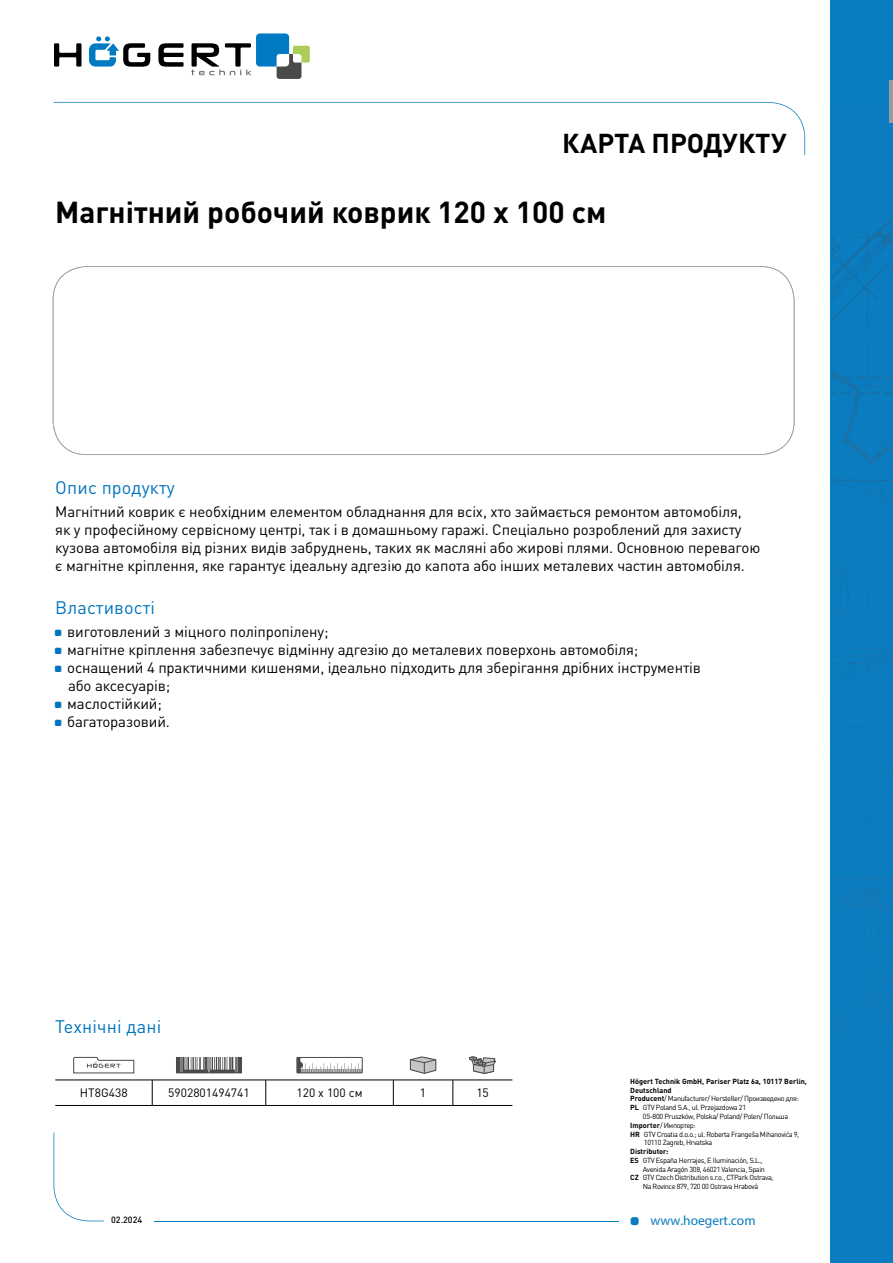
<style>
.page{position:relative;width:893px;height:1263px;background:#fff}
.page>*{position:absolute;margin:0;border:0;box-sizing:border-box;transform-origin:0 0}
.t1{font:700 30px "DIN Pro";color:#000}
.t2{font:700 27px "DIN Pro";color:#000}
.t3{font:18px "DIN Pro";letter-spacing:.01em;color:#0074bc}
.t4{font:15px/18px "DIN Pro";letter-spacing:-.01em;color:#000}
.t5{font:13.5px "Myriad Pro";color:#087dbf}
.t6{font:12px "DIN Pro";color:#000}
.t7{font:500 9px "DIN Pro";color:#000}
.t8{font:7.35px "DIN Pro";letter-spacing:-.05em;color:#000}
.t9{font:700 7.35px "DIN Pro";color:#000}
.s1{font-weight:700}
</style>
<div class="page">
<div style="left:631px;top:1217px;width:8px;height:8px;background:#087dbf;border-radius:3px"></div>
<svg style="left:54px;top:102px;width:751px;height:53px"></svg>
<svg style="left:54px;top:1132px;width:50px;height:89px"></svg>
<hr style="left:154px;top:1220px;width:465px;height:1px;background:#087dbf">
<div style="left:830px;top:0;width:63px;height:1263px;background:#087dbf"></div>
<img style="left:831px;top:273px;width:50px;height:56px">
<img style="left:867px;top:222px;width:24px;height:43px">
<img style="left:831px;top:222px;width:56px;height:42px">
<svg style="left:831px;top:341px;width:60px;height:565px"></svg>
<img style="left:863px;top:906px;width:28px;height:76px">
<img style="left:831px;top:877px;width:60px;height:2px">
<img style="left:848px;top:647px;width:43px;height:3px">
<hr style="left:890px;top:80px;width:3px;height:43px;background:#999c9e">
<svg style="left:53px;top:266px;width:741px;height:189px"></svg>
<svg style="left:54px;top:43px;width:27px;height:24px"></svg>
<svg style="left:158px;top:43px;width:26px;height:24px"></svg>
<svg style="left:89px;top:36px;width:61px;height:31px"></svg>
<svg style="left:191px;top:33px;width:119px;height:46px"></svg>
<hr style="left:55px;top:1080px;width:97px;height:1px;background:#000">
<hr style="left:152px;top:1080px;width:114px;height:1px;background:#000">
<hr style="left:266px;top:1080px;width:127px;height:1px;background:#000">
<hr style="left:393px;top:1080px;width:60px;height:1px;background:#000">
<hr style="left:453px;top:1080px;width:59px;height:1px;background:#000">
<svg style="left:152px;top:1080px;width:1px;height:25px"></svg>
<svg style="left:265px;top:1080px;width:1px;height:25px"></svg>
<svg style="left:393px;top:1080px;width:1px;height:25px"></svg>
<svg style="left:453px;top:1080px;width:1px;height:25px"></svg>
<hr style="left:55px;top:1105px;width:97px;height:1px;background:#000">
<hr style="left:152px;top:1105px;width:114px;height:1px;background:#000">
<hr style="left:266px;top:1105px;width:127px;height:1px;background:#000">
<hr style="left:393px;top:1105px;width:60px;height:1px;background:#000">
<hr style="left:453px;top:1105px;width:59px;height:1px;background:#000">
<svg style="left:73px;top:1057px;width:61px;height:16px"></svg>
<svg style="left:176px;top:1057px;width:66px;height:16px"></svg>
<svg style="left:298px;top:1059px;width:63px;height:12px"></svg>
<div style="left:296px;top:1057px;width:67px;height:16px;border:1px solid #4a4a49"></div>
<svg style="left:410px;top:1056px;width:26px;height:18px"></svg>
<svg style="left:469px;top:1056px;width:27px;height:18px"></svg>
<h2 class="t2" style="left:562px;top:121px;width:226px">КАРТА ПРОДУКТУ</h2>
<h1 class="t1" style="left:55px;top:187px;width:553px">Магнітний робочий коврик 120 x 100 см</h1>
<p class="t3" style="left:55px;top:475px;width:121px">Опис продукту</p>
<p class="t4" style="left:55px;top:501px;width:706px">Магнітний коврик є необхідним елементом обладнання для всіх, хто займається ремонтом автомобіля, як у професійному сервісному центрі, так і в домашньому гаражі. Спеціально розроблений для захисту кузова автомобіля від різних видів забруднень, таких як масляні або жирові плями. Основною перевагою є магнітне кріплення, яке гарантує ідеальну адгезію до капота або інших металевих частин автомобіля.</p>
<p class="t3" style="left:55px;top:595px;width:101px">Властивості</p>
<p class="t4" style="left:67px;top:621px;width:635px">виготовлений з міцного поліпропілену;<br>магнітне кріплення забезпечує відмінну адгезію до металевих поверхонь автомобіля; оснащений 4 практичними кишенями, ідеально підходить для зберігання дрібних інструментів або аксесуарів;<br>маслостійкий;<br>багаторазовий.</p>
<p class="t3" style="left:55px;top:1015px;width:108px">Технічні дані</p>
<p class="t6" style="left:80px;top:1085px;width:49px">HT8G438</p>
<p class="t6" style="left:168px;top:1085px;width:83px">5902801494741</p>
<p class="t6" style="left:297px;top:1085px;width:68px">120 x 100 cм</p>
<p class="t6" style="left:420px;top:1085px;width:8px">1</p>
<p class="t6" style="left:476px;top:1085px;width:14px">15</p>
<p class="t7" style="left:111px;top:1213px;width:33px">02.2024</p>
<p class="t9" style="left:630px;top:1075px;width:178px">Högert Technik GmbH, Pariser Platz 6a, 10117 Berlin,</p>
<p class="t9" style="left:630px;top:1084px;width:43px">Deutschland</p>
<p class="t8" style="left:630px;top:1094px;width:170px"><span class="s1">Producent</span>/ Manufacturer/ Hersteller/ Произведено для:</p>
<p class="t8" style="left:630px;top:1102px;width:117px"><span class="s1">PL</span> GTV Poland S.A., ul. Przejazdowa 21</p>
<p class="t8" style="left:643px;top:1111px;width:147px">05-800 Pruszków, Polska/ Poland/ Polen/ Польша</p>
<p class="t8" style="left:630px;top:1120px;width:67px"><span class="s1">Importer</span>/ Импортер:</p>
<p class="t8" style="left:630px;top:1129px;width:171px"><span class="s1">HR</span> GTV Croatia d.o.o.; ul. Roberta Frangeša Mihanovića 9,</p>
<p class="t8" style="left:644px;top:1138px;width:70px">10110 Zagreb, Hrvatska</p>
<p class="t9" style="left:630px;top:1145px;width:40px">Distributor:</p>
<p class="t8" style="left:630px;top:1155px;width:134px"><span class="s1">ES</span> GTV España Herrajes, E Iluminación, S.L.,</p>
<p class="t8" style="left:643px;top:1164px;width:124px">Avenida Aragón 308, 46021 Valencia, Spain</p>
<p class="t8" style="left:630px;top:1173px;width:145px"><span class="s1">CZ</span> GTV Czech Distribution s.r.o., CTPark Ostrava,</p>
<p class="t8" style="left:643px;top:1181px;width:117px">Na Rovince 879, 720 00 Ostrava Hrabová</p>
<p class="t5" style="left:651px;top:1212px;width:107px">www.hoegert.com</p>
</div>
